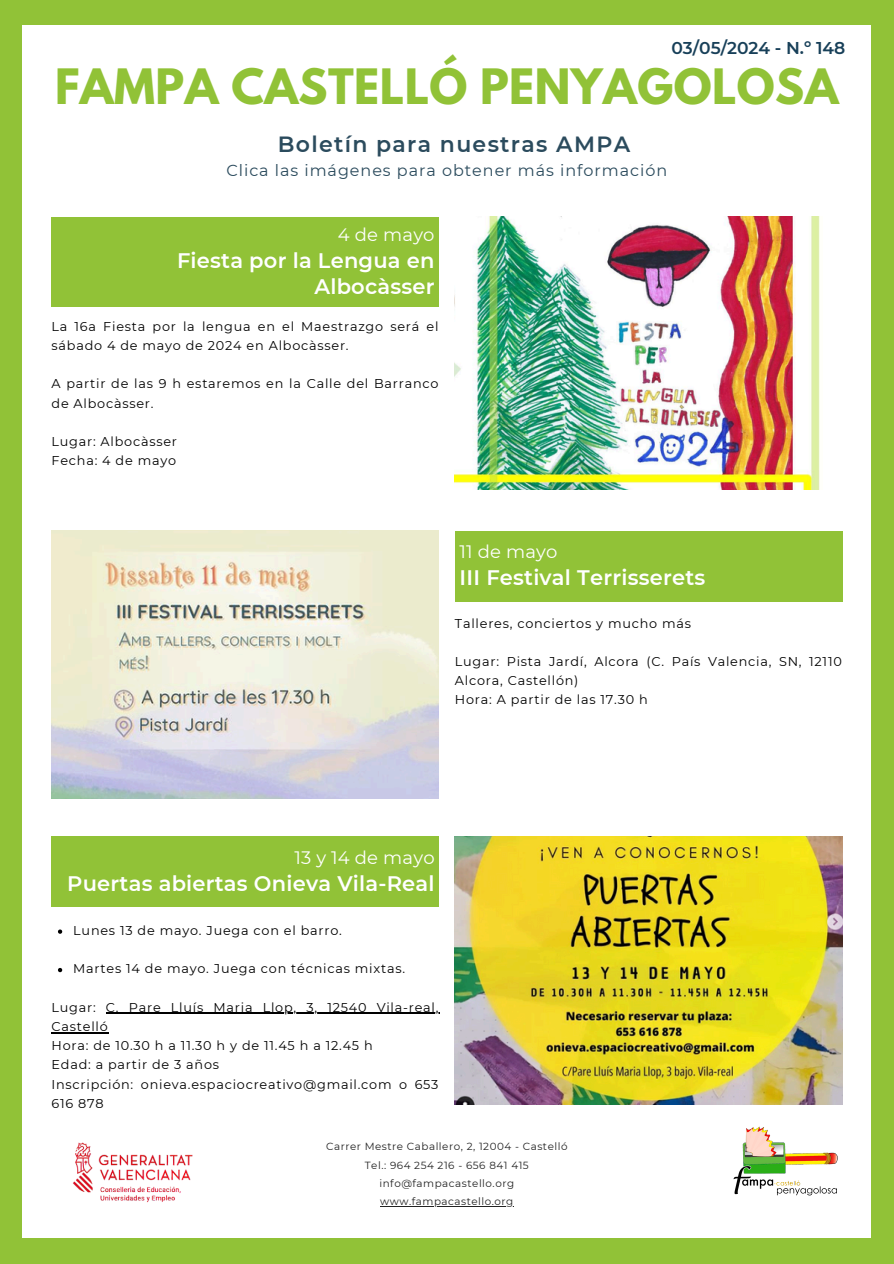
<style>
.page{position:relative;width:894px;height:1264px;background:#fff}
.page>*{position:absolute;margin:0;border:0;box-sizing:border-box;transform-origin:0 0}
.t1{font:700 43.2px "League Spartan";letter-spacing:.01em;color:#91c237}
.t2{font:600 22.05px "Montserrat";letter-spacing:.06em;color:#2b4b5d}
.t3{font:600 21px/25.8px "Montserrat";letter-spacing:.01em;color:#fff;text-align:right}
.t4{font:18px "Montserrat";letter-spacing:.01em;color:#fff}
.t5{font:600 17.1px "Montserrat";color:#184059}
.t6{font:16.05px "Montserrat";letter-spacing:.06em;color:#2b4b5d}
.t7{font:12.75px/19.2px "Montserrat";letter-spacing:.06em;color:#000}
.t8{font:10.35px "Montserrat";letter-spacing:.05em;color:#222}
</style>
<div class="page">
<div style="left:0;top:0;width:893px;height:1263px;background:#91c237"></div>
<div style="left:23px;top:25px;width:847px;height:1212px;background:#fff"></div>
<img style="left:733px;top:1126px;width:105px;height:70px">
<img style="left:72px;top:1142px;width:121px;height:61px">
<img style="left:455px;top:217px;width:365px;height:272px">
<div style="left:455px;top:531px;width:387px;height:70px;background:#91c237"></div>
<img style="left:52px;top:531px;width:387px;height:267px">
<img style="left:455px;top:836px;width:387px;height:268px">
<div style="left:52px;top:217px;width:387px;height:89px;background:#91c237"></div>
<div style="left:52px;top:836px;width:387px;height:71px;background:#91c237"></div>
<hr style="left:380px;top:1205px;width:133px;height:1px;background:#222">
<svg style="left:58px;top:929px;width:4px;height:4px"></svg>
<svg style="left:58px;top:968px;width:4px;height:4px"></svg>
<hr style="left:106px;top:1012px;width:333px;height:1px;background:#000">
<hr style="left:52px;top:1031px;width:57px;height:2px;background:#000">
<h5 class="t5" style="left:671px;top:37px;width:175px">03/05/2024 - N.º 148</h5>
<p class="t1" style="left:55px;top:65px;width:784px">FAMPA CASTELLÓ PENYAGOLOSA</p>
<p class="t2" style="left:278px;top:130px;width:354px">Boletín para nuestras AMPA</p>
<p class="t6" style="left:226px;top:160px;width:442px">Clica las imágenes para obtener más información</p>
<h5 class="t4" style="left:338px;top:223px;width:98px">4 de mayo</h5>
<h5 class="t3" style="left:177px;top:247px;width:259px">Fiesta por la Lengua en<br>Albocàsser</h5>
<p class="t7" style="left:52px;top:316px;width:388px">La 16a Fiesta por la lengua en el Maestrazgo será el sábado 4 de mayo de 2024 en Albocàsser.</p>
<p class="t7" style="left:52px;top:374px;width:388px">A partir de las 9 h estaremos en la Calle del Barranco de Albocàsser.</p>
<p class="t7" style="left:52px;top:432px;width:127px">Lugar: Albocàsser<br>Fecha: 4 de mayo</p>
<h5 class="t4" style="left:459px;top:540px;width:99px">11 de mayo</h5>
<h5 class="t3" style="left:459px;top:564px;width:247px">III Festival Terrisserets</h5>
<p class="t7" style="left:455px;top:613px;width:237px">Talleres, conciertos y mucho más</p>
<p class="t7" style="left:455px;top:652px;width:388px">Lugar: Pista Jardí, Alcora (C. País Valencia, SN, 12110<br>Alcora, Castellón)<br>Hora: A partir de las 17.30 h</p>
<h5 class="t4" style="left:294px;top:846px;width:142px">13 y 14 de mayo</h5>
<h5 class="t3" style="left:67px;top:870px;width:368px">Puertas abiertas Onieva Vila-Real</h5>
<p class="t7" style="left:73px;top:920px;width:270px">Lunes 13 de mayo. Juega con el barro.</p>
<h1 class="t7" style="left:73px;top:959px;width:333px">Martes 14 de mayo. Juega con técnicas mixtas.</h1>
<h4 class="t7" style="left:52px;top:997px;width:388px">Lugar: C. Pare Lluís Maria Llop, 3, 12540 Vila-real,<br>Castelló<br>Hora: de 10.30 h a 11.30 h y de 11.45 h a 12.45 h<br>Edad: a partir de 3 años<br>Inscripción: onieva.espaciocreativo@gmail.com o 653<br>616 878</h4>
<h2 class="t8" style="left:326px;top:1140px;width:243px">Carrer Mestre Caballero, 2, 12004 - Castelló</h2>
<h5 class="t8" style="left:364px;top:1158px;width:165px">Tel.: 964 254 216 - 656 841 415</h5>
<h5 class="t8" style="left:379px;top:1176px;width:136px">info@fampacastello.org</h5>
<h2 class="t8" style="left:380px;top:1194px;width:135px">www.fampacastello.org</h2>
</div>
